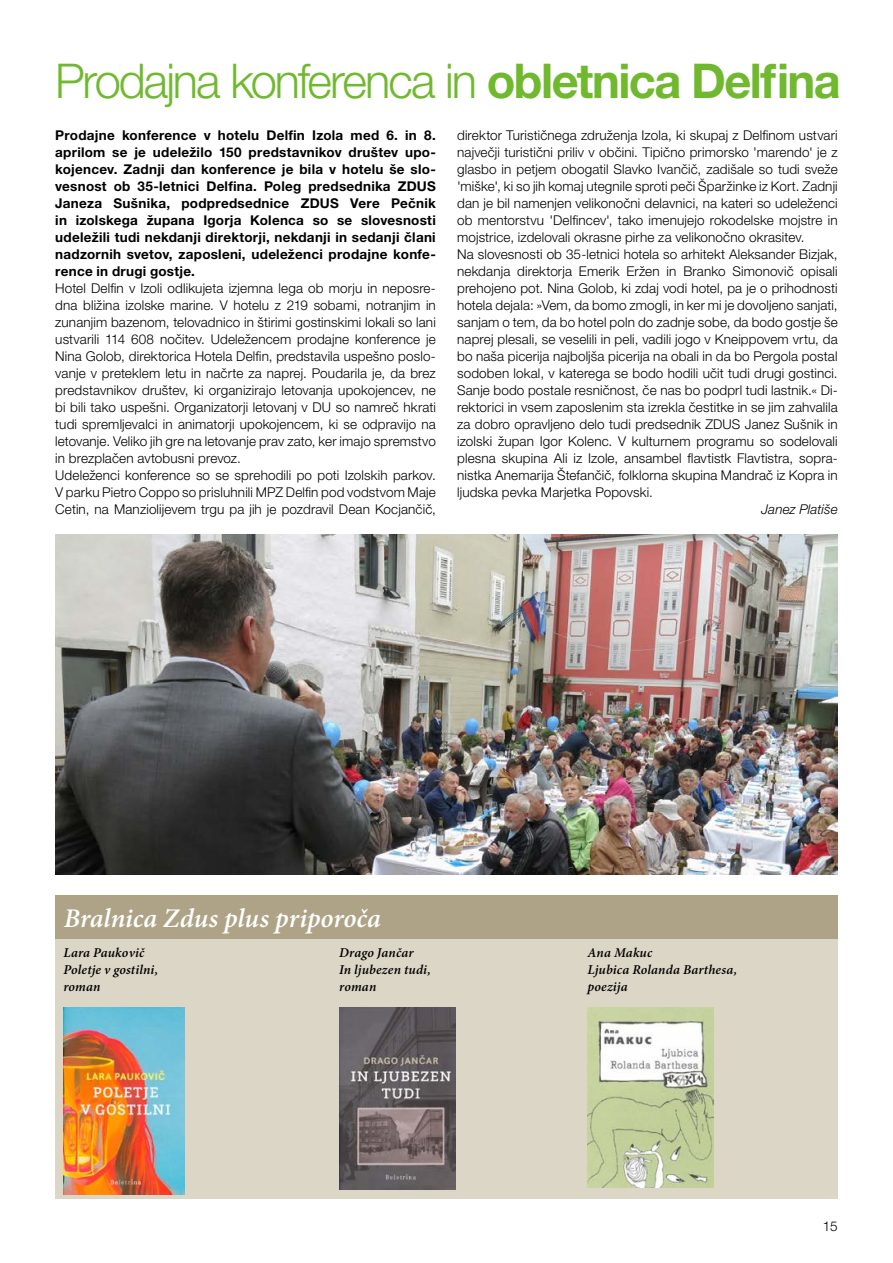
<style>
.page{position:relative;width:893px;height:1263px;background:#fff}
.page>*{position:absolute;margin:0;border:0;box-sizing:border-box;transform-origin:0 0}
.t1{font:300 48px "Helvetica Neue LT Pro";letter-spacing:-.045em;color:#70b92f}
.t2{font:italic 600 27px "Minion Pro";color:#fff}
.t3{font:300 13.5px/17px "Helvetica Neue LT Pro";letter-spacing:.01em;color:#000}
.t4{font:700 13.5px/17px "Helvetica Neue LT Pro";letter-spacing:.02em;color:#000;text-align:justify}
.t5{font:italic 600 13.5px/17px "Minion Pro";letter-spacing:.01em;color:#000}
.t6{font:italic 300 13.5px "Helvetica Neue LT Pro";letter-spacing:.005em;color:#000}
.s1{font-weight:700}
</style>
<div class="page">
<div style="left:55px;top:917px;width:783px;height:282px;background:#dcd6c7"></div>
<div style="left:55px;top:895px;width:783px;height:44px;background:#aea386"></div>
<img style="left:63px;top:1008px;width:122px;height:187px">
<img style="left:339px;top:1008px;width:116px;height:181px">
<img style="left:588px;top:1008px;width:125px;height:179px">
<img style="left:55px;top:535px;width:783px;height:339px">
<h1 class="t1" style="left:55px;top:52px;width:787px">Prodajna konferenca in <span class="s1">obletnica Delfina</span></h1>
<p class="t4" style="left:55px;top:126px;width:382px">Prodajne konference v hotelu Delfin Izola med 6. in 8. aprilom se je udeležilo 150 predstavnikov društev upo&shy;kojencev. Zadnji dan konference je bila v hotelu še slo&shy;vesnost ob 35-letnici Delfina. Poleg predsednika ZDUS Janeza Sušnika, podpredsednice ZDUS Vere Pečnik in izolskega župana Igorja Kolenca so se slovesnosti udeležili tudi nekdanji direktorji, nekdanji in sedanji člani nadzornih svetov, zaposleni, udeleženci prodajne konfe&shy;rence in drugi gostje.</p>
<p class="t3" style="left:55px;top:279px;width:382px">Hotel Delfin v Izoli odlikujeta izjemna lega ob morju in neposre&shy;dna bližina izolske marine. V hotelu z 219 sobami, notranjim in zunanjim bazenom, telovadnico in štirimi gostinskimi lokali so lani ustvarili 114 608 nočitev. Udeležencem prodajne konference je Nina Golob, direktorica Hotela Delfin, predstavila uspešno poslo&shy;vanje v preteklem letu in načrte za naprej. Poudarila je, da brez predstavnikov društev, ki organizirajo letovanja upokojencev, ne bi bili tako uspešni. Organizatorji letovanj v DU so namreč hkrati tudi spremljevalci in animatorji upokojencem, ki se odpravijo na letovanje. Veliko jih gre na letovanje prav zato, ker imajo spremstvo in brezplačen avtobusni prevoz.<br>Udeleženci konference so se sprehodili po poti Izolskih parkov.<br>V parku Pietro Coppo so prisluhnili MPZ Delfin pod vodstvom Maje Cetin, na Manziolijevem trgu pa jih je pozdravil Dean Kocjančič,</p>
<p class="t3" style="left:457px;top:126px;width:382px">direktor Turističnega združenja Izola, ki skupaj z Delfinom ustvari največji turistični priliv v občini. Tipično primorsko 'marendo' je z glasbo in petjem obogatil Slavko Ivančič, zadišale so tudi sveže 'miške', ki so jih komaj utegnile sproti peči Šparžinke iz Kort. Zadnji dan je bil namenjen velikonočni delavnici, na kateri so udeleženci ob mentorstvu 'Delfincev', tako imenujejo rokodelske mojstre in mojstrice, izdelovali okrasne pirhe za velikonočno okrasitev.<br>Na slovesnosti ob 35-letnici hotela so arhitekt Aleksander Bizjak, nekdanja direktorja Emerik Eržen in Branko Simonovič opisali prehojeno pot. Nina Golob, ki zdaj vodi hotel, pa je o prihodnosti hotela dejala: »Vem, da bomo zmogli, in ker mi je dovoljeno sanjati, sanjam o tem, da bo hotel poln do zadnje sobe, da bodo gostje še naprej plesali, se veselili in peli, vadili jogo v Kneippovem vrtu, da bo naša picerija najboljša picerija na obali in da bo Pergola postal sodoben lokal, v katerega se bodo hodili učit tudi drugi gostinci.<br>Sanje bodo postale resničnost, če nas bo podprl tudi lastnik.« Di&shy;rektorici in vsem zaposlenim sta izrekla čestitke in se jim zahvalila za dobro opravljeno delo tudi predsednik ZDUS Janez Sušnik in izolski župan Igor Kolenc. V kulturnem programu so sodelovali plesna skupina Ali iz Izole, ansambel flavtistk Flavtistra, sopra&shy;nistka Anemarija Štefančič, folklorna skupina Mandrač iz Kopra in ljudska pevka Marjetka Popovski.</p>
<p class="t6" style="left:761px;top:501px;width:78px">Janez Platiše</p>
<h2 class="t2" style="left:64px;top:900px;width:319px">Bralnica Zdus plus priporoča</h2>
<p class="t5" style="left:339px;top:944px;width:93px">Drago Jančar<br>In ljubezen tudi, roman</p>
<p class="t5" style="left:588px;top:944px;width:151px">Ana Makuc<br>Ljubica Rolanda Barthesa, poezija</p>
<p class="t5" style="left:63px;top:944px;width:96px">Lara Paukovič<br>Poletje v gostilni, roman</p>
<p class="t3" style="left:823px;top:1217px;width:17px">15</p>
</div>
